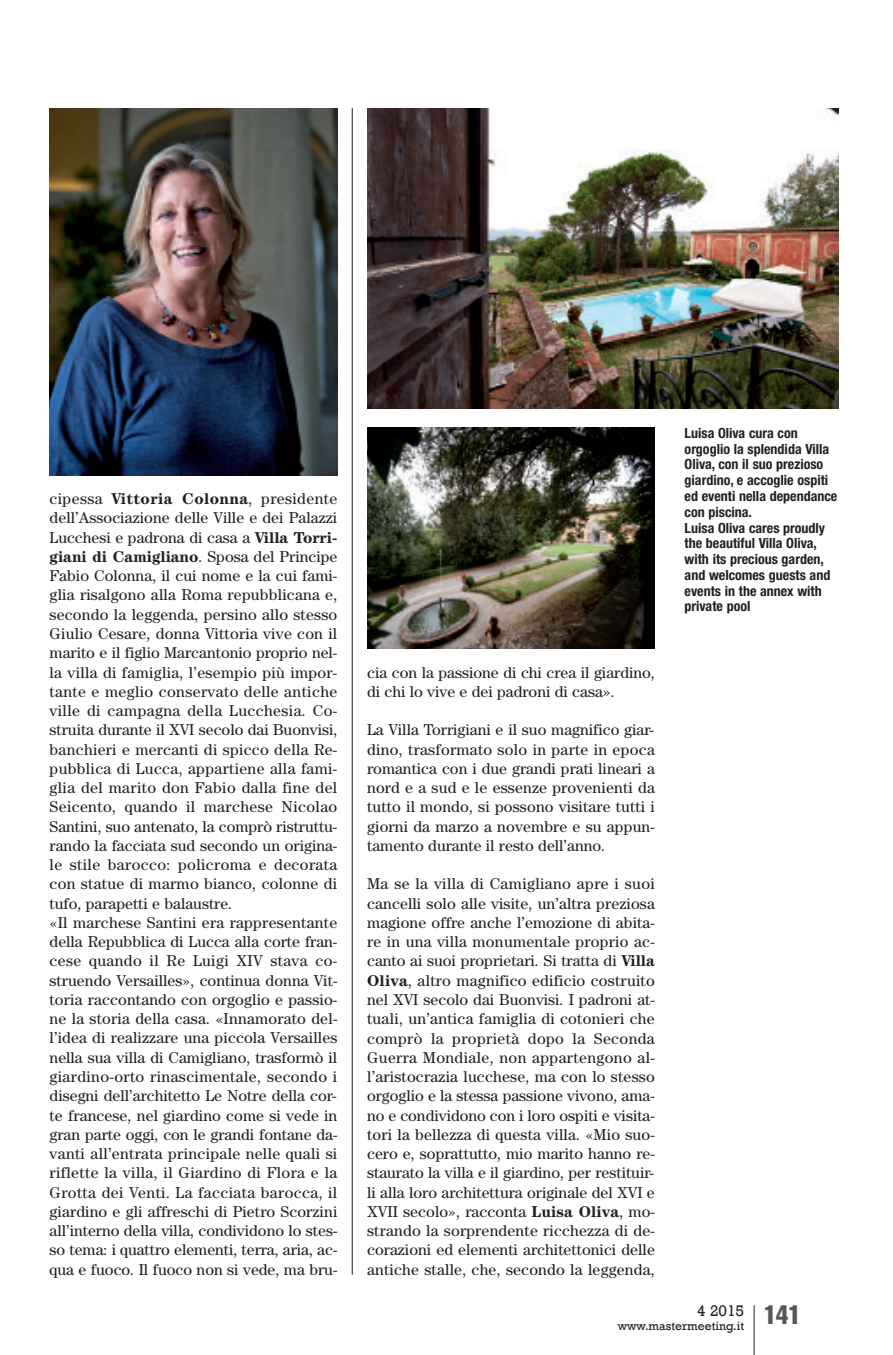
<style>
.page{position:relative;width:893px;height:1355px;background:#fff}
.page>*{position:absolute;margin:0;border:0;box-sizing:border-box;transform-origin:0 0}
.t1{font:15.75px/19.2px "Century";letter-spacing:.01em;color:#231f20}
.t2{font:15.75px "Rockwell";color:#231f20}
.t3{font:700 condensed 14px/15.8px "Helvetica Neue";color:#231f20}
.t4{font:12.25px "Rockwell";color:#231f20}
.s1{font-weight:700}
</style>
<div class="page">
<hr style="left:754px;top:1305px;width:1px;height:49px;background:#231f20">
<hr style="left:352px;top:108px;width:1px;height:1166px;background:#231f20">
<img style="left:367px;top:108px;width:471px;height:300px">
<img style="left:50px;top:108px;width:287px;height:367px">
<img style="left:367px;top:428px;width:288px;height:220px">
<p class="t1" style="left:50px;top:490px;width:289px">cipessa <span class="s1">Vittoria Colonna</span>, presidente dell’Associazione delle Ville e dei Palazzi Lucchesi e padrona di casa a <span class="s1">Villa Torri&shy;giani di Camigliano</span>. Sposa del Principe Fabio Colonna, il cui nome e la cui fami&shy;glia risalgono alla Roma repubblicana e, secondo la leggenda, persino allo stesso Giulio Cesare, donna Vittoria vive con il marito e il figlio Marcantonio proprio nel&shy;la villa di famiglia, l’esempio più impor&shy;tante e meglio conservato delle antiche ville di campagna della Lucchesia. Co&shy;struita durante il XVI secolo dai Buonvisi, banchieri e mercanti di spicco della Re&shy;pubblica di Lucca, appartiene alla fami&shy;glia del marito don Fabio dalla fine del Seicento, quando il marchese Nicolao Santini, suo antenato, la comprò ristruttu&shy;rando la facciata sud secondo un origina&shy;le stile barocco: policroma e decorata con statue di marmo bianco, colonne di tufo, parapetti e balaustre.<br>«Il marchese Santini era rappresentante della Repubblica di Lucca alla corte fran&shy;cese quando il Re Luigi XIV stava co&shy;struendo Versailles», continua donna Vit&shy;toria raccontando con orgoglio e passio&shy;ne la storia della casa. «Innamorato del&shy;l’idea di realizzare una piccola Versailles nella sua villa di Camigliano, trasformò il giardino-orto rinascimentale, secondo i disegni dell’architetto Le Notre della cor&shy;te francese, nel giardino come si vede in gran parte oggi, con le grandi fontane da&shy;vanti all’entrata principale nelle quali si riflette la villa, il Giardino di Flora e la Grotta dei Venti. La facciata barocca, il giardino e gli affreschi di Pietro Scorzini all’interno della villa, condividono lo stes&shy;so tema: i quattro elementi, terra, aria, ac&shy;qua e fuoco. Il fuoco non si vede, ma bru-</p>
<p class="t1" style="left:367px;top:664px;width:289px">cia con la passione di chi crea il giardino, di chi lo vive e dei padroni di casa».</p>
<p class="t1" style="left:367px;top:721px;width:289px;text-align:justify">La Villa Torrigiani e il suo magnifico giar&shy;dino, trasformato solo in parte in epoca romantica con i due grandi prati lineari a nord e a sud e le essenze provenienti da tutto il mondo, si possono visitare tutti i giorni da marzo a novembre e su appun&shy;tamento durante il resto dell’anno.</p>
<p class="t1" style="left:367px;top:875px;width:289px;text-align:justify">Ma se la villa di Camigliano apre i suoi cancelli solo alle visite, un’altra preziosa magione offre anche l’emozione di abita&shy;re in una villa monumentale proprio ac&shy;canto ai suoi proprietari. Si tratta di <span class="s1">Villa Oliva</span>, altro magnifico edificio costruito nel XVI secolo dai Buonvisi. I padroni at&shy;tuali, un’antica famiglia di cotonieri che comprò la proprietà dopo la Seconda Guerra Mondiale, non appartengono al&shy;l’aristocrazia lucchese, ma con lo stesso orgoglio e la stessa passione vivono, ama&shy;no e condividono con i loro ospiti e visita&shy;tori la bellezza di questa villa. «Mio suo&shy;cero e, soprattutto, mio marito hanno re&shy;staurato la villa e il giardino, per restituir&shy;li alla loro architettura originale del XVI e XVII secolo», racconta <span class="s1">Luisa Oliva</span>, mo&shy;strando la sorprendente ricchezza di de&shy;corazioni ed elementi architettonici delle antiche stalle, che, secondo la leggenda,</p>
<p class="t3" style="left:685px;top:426px;width:154px">Luisa Oliva cura con orgoglio la splendida Villa<br>Oliva, con il suo prezioso giardino, e accoglie ospiti ed eventi nella dependance con piscina.<br>Luisa Oliva cares proudly the beautiful Villa Oliva, with its precious garden, and welcomes guests and events in the annex with private pool</p>
<p class="t2" style="left:697px;top:1300px;width:49px">4 2015</p>
<p class="t4" style="left:618px;top:1318px;width:184px">www.mastermeeting.it <sup>141</sup></p>
</div>
